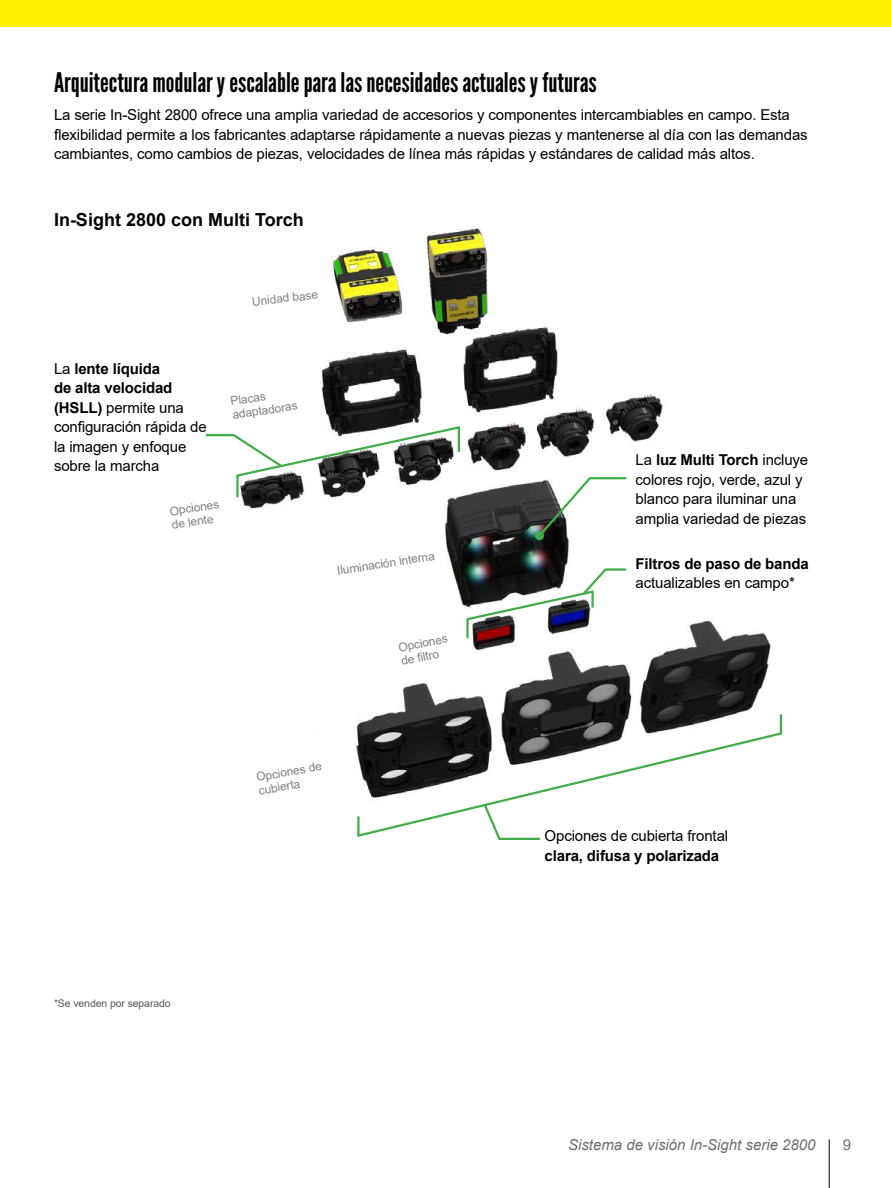
<style>
.page{position:relative;width:891px;height:1188px;background:#fff}
.page>*{position:absolute;margin:0;border:0;box-sizing:border-box;transform-origin:0 0}
.t1{font:27px "League Gothic";color:#000}
.t2{font:700 18px "Arial";color:#000}
.t3{font:15px/19.5px "Arial";letter-spacing:-.01em;color:#000}
.t4{font:700 15px "Arial";letter-spacing:-.01em;color:#000}
.t5{font:italic 15px "Arial";color:#6d6e71}
.t6{font:15px "Arial";color:#6d6e71}
.t7{font:12px/13.5px "Arial";color:#808285}
.t8{font:10.5px "Arial";letter-spacing:-.01em;color:#58595b}
.s1{font-weight:700}
</style>
<div class="page">
<img style="left:243px;top:227px;width:528px;height:526px">
<svg style="left:497px;top:838px;width:43px;height:2px"></svg>
<svg style="left:205px;top:425px;width:256px;height:75px"></svg>
<img style="left:465px;top:567px;width:163px;height:73px">
<svg style="left:536px;top:476px;width:92px;height:63px"></svg>
<div style="left:535px;top:531px;width:9px;height:9px;background:#41ad49;border-radius:50%"></div>
<svg style="left:356px;top:712px;width:427px;height:126px"></svg>
<hr style="left:829px;top:1139px;width:1px;height:49px;background:#000">
<div style="left:0;top:0;width:891px;height:27px;background:#fff200"></div>
<h1 class="t1" style="left:54px;top:66px;width:544px">Arquitectura modular y escalable para las necesidades actuales y futuras</h1>
<p class="t3" style="left:54px;top:105px;width:755px">La serie In-Sight 2800 ofrece una amplia variedad de accesorios y componentes intercambiables en campo. Esta flexibilidad permite a los fabricantes adaptarse rápidamente a nuevas piezas y mantenerse al día con las demandas cambiantes, como cambios de piezas, velocidades de línea más rápidas y estándares de calidad más altos.</p>
<p class="t2" style="left:54px;top:207px;width:251px">In-Sight 2800 con Multi Torch</p>
<p class="t7" style="left:251px;top:295px;width:68px;rotate:-6deg">Unidad base</p>
<p class="t3" style="left:54px;top:358px;width:154px">La <span class="s1">lente líquida<br>de alta velocidad (HSLL)</span> permite una configuración rápida de la imagen y enfoque sobre la marcha</p>
<p class="t7" style="left:230px;top:394px;width:67px;rotate:-8deg">Placas adaptadoras</p>
<p class="t7" style="left:169px;top:505px;width:51px;rotate:-9deg">Opciones de lente</p>
<p class="t7" style="left:336px;top:564px;width:100px;rotate:-9deg">Iluminación interna</p>
<p class="t7" style="left:397px;top:641px;width:51px;rotate:-11deg">Opciones de fi ltro</p>
<p class="t7" style="left:255px;top:771px;width:68px;rotate:-10deg">Opciones de cubierta</p>
<p class="t8" style="left:54px;top:996px;width:118px">*Se venden por separado</p>
<p class="t3" style="left:636px;top:450px;width:174px">La <span class="s1">luz Multi Torch</span> incluye colores rojo, verde, azul y blanco para iluminar una amplia variedad de piezas</p>
<p class="t4" style="left:636px;top:553px;width:175px">Filtros de paso de banda</p>
<p class="t3" style="left:636px;top:573px;width:161px">actualizables en campo*</p>
<p class="t3" style="left:545px;top:826px;width:185px">Opciones de cubierta frontal</p>
<p class="t4" style="left:545px;top:845px;width:176px">clara, difusa y polarizada</p>
<p class="t5" style="left:568px;top:1135px;width:249px">Sistema de visión In-Sight serie 2800</p>
<p class="t6" style="left:843px;top:1135px;width:10px">9</p>
</div>
